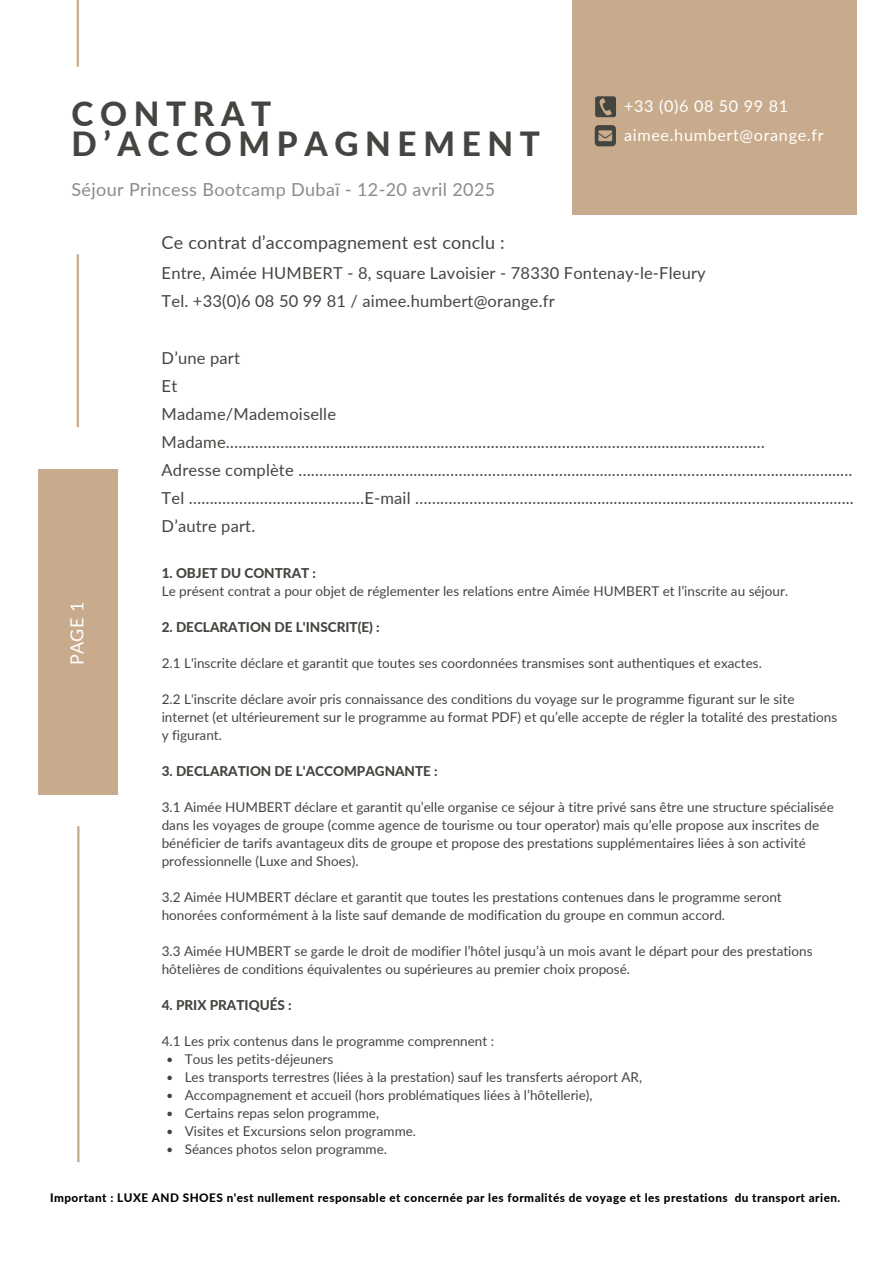
<style>
.page{position:relative;width:894px;height:1264px;background:#fff}
.page>*{position:absolute;margin:0;border:0;box-sizing:border-box;transform-origin:0 0}
.t1{font:800 33.3px/30.2px "Lato";letter-spacing:.2em;color:#444440}
.t2{font:18px "Lato";letter-spacing:.02em;color:#8b8b8b}
.t3{font:18px "Lato";letter-spacing:.01em;color:#444440}
.t4{font:18px "Lato";color:#fff}
.t5{font:16.5px/28.2px "Lato";letter-spacing:.01em;color:#444440}
.t6{font:16.2px "Lato";letter-spacing:.04em;color:#fff}
.t7{font:13.5px/18px "Lato";color:#444440}
.t8{font:800 13.5px "Lato";color:#444440}
.t9{font:800 11.7px "Lato";letter-spacing:.04em;color:#000}
.s1{font-weight:800}
</style>
<div class="page">
<hr style="left:77px;top:0;width:2px;height:67px;background:#c8aa8c">
<hr style="left:77px;top:254px;width:2px;height:173px;background:#c8aa8c">
<div style="left:572px;top:0;width:284px;height:215px;background:#c8aa8c"></div>
<div style="left:39px;top:468px;width:79px;height:326px;background:#c8aa8c"></div>
<svg style="left:167px;top:1057px;width:5px;height:5px"></svg>
<svg style="left:167px;top:1075px;width:5px;height:5px"></svg>
<svg style="left:167px;top:1093px;width:5px;height:5px"></svg>
<svg style="left:167px;top:1111px;width:5px;height:5px"></svg>
<svg style="left:167px;top:1129px;width:5px;height:5px"></svg>
<svg style="left:167px;top:1147px;width:5px;height:5px"></svg>
<hr style="left:77px;top:826px;width:2px;height:336px;background:#c8aa8c">
<svg style="left:594px;top:125px;width:22px;height:21px"></svg>
<svg style="left:595px;top:96px;width:21px;height:21px"></svg>
<h4 class="t6" style="left:624px;top:96px;width:165px">+33 (0)6 08 50 99 81</h4>
<h5 class="t6" style="left:624px;top:125px;width:201px">aimee.humbert@orange.fr</h5>
<h5 class="t1" style="left:71px;top:98px;width:470px">CONTRAT<br>D’ACCOMPAGNEMENT</h5>
<h4 class="t2" style="left:71px;top:178px;width:425px">Séjour Princess Bootcamp Dubaï - 12-20 avril 2025</h4>
<h5 class="t3" style="left:162px;top:231px;width:344px">Ce contrat d’accompagnement est conclu :</h5>
<h5 class="t5" style="left:162px;top:259px;width:545px">Entre, Aimée HUMBERT - 8, square Lavoisier - 78330 Fontenay-le-Fleury<br>Tel. +33(0)6 08 50 99 81 / aimee.humbert@orange.fr</h5>
<p class="t4" style="left:66px;top:665px;width:65px;rotate:-90deg">PAGE 1</p>
<h5 class="t5" style="left:162px;top:343px;width:693px">D’une part<br>Et<br>Madame/Mademoiselle Madame……………………......................………………………………………………...............……………<br>Adresse complète ………….......................…………………………...........……………………………………................<br>Tel ……………………………………E-mail …………………………..................................................…….....................<br>D’autre part.</h5>
<p class="t7" style="left:162px;top:564px;width:627px"><span class="s1">1. OBJET DU CONTRAT :<br></span>Le présent contrat a pour objet de réglementer les relations entre Aimée HUMBERT et l’inscrite au séjour.</p>
<h1 class="t8" style="left:162px;top:619px;width:219px">2. DECLARATION DE L'INSCRIT(E) :</h1>
<h3 class="t7" style="left:162px;top:654px;width:601px">2.1 L'inscrite déclare et garantit que toutes ses coordonnées transmises sont authentiques et exactes.</h3>
<p class="t7" style="left:162px;top:690px;width:676px">2.2 L'inscrite déclare avoir pris connaissance des conditions du voyage sur le programme figurant sur le site internet (et ultérieurement sur le programme au format PDF) et qu’elle accepte de régler la totalité des prestations y figurant.</p>
<p class="t8" style="left:162px;top:763px;width:277px">3. DECLARATION DE L'ACCOMPAGNANTE :</p>
<p class="t7" style="left:162px;top:798px;width:673px">3.1 Aimée HUMBERT déclare et garantit qu’elle organise ce séjour à titre privé sans être une structure spécialisée dans les voyages de groupe (comme agence de tourisme ou tour operator) mais qu’elle propose aux inscrites de bénéficier de tarifs avantageux dits de groupe et propose des prestations supplémentaires liées à son activité professionnelle (Luxe and Shoes).</p>
<p class="t7" style="left:162px;top:888px;width:621px">3.2 Aimée HUMBERT déclare et garantit que toutes les prestations contenues dans le programme seront honorées conformément à la liste sauf demande de modification du groupe en commun accord.</p>
<p class="t7" style="left:162px;top:942px;width:652px">3.3 Aimée HUMBERT se garde le droit de modifier l’hôtel jusqu’à un mois avant le départ pour des prestations hôtelières de conditions équivalentes ou supérieures au premier choix proposé.</p>
<h2 class="t8" style="left:162px;top:997px;width:131px">4. PRIX PRATIQUÉS :</h2>
<p class="t7" style="left:162px;top:1032px;width:334px">4.1 Les prix contenus dans le programme comprennent :</p>
<h3 class="t7" style="left:185px;top:1050px;width:150px">Tous les petits-déjeuners</h3>
<h3 class="t7" style="left:185px;top:1068px;width:459px">Les transports terrestres (liées à la prestation) sauf les transferts aéroport AR,</h3>
<h3 class="t7" style="left:185px;top:1086px;width:409px">Accompagnement et accueil (hors problématiques liées à l’hôtellerie),</h3>
<h5 class="t7" style="left:185px;top:1104px;width:196px">Certains repas selon programme,</h5>
<h4 class="t7" style="left:185px;top:1122px;width:233px">Visites et Excursions selon programme.</h4>
<h5 class="t7" style="left:185px;top:1140px;width:204px">Séances photos selon programme.</h5>
<p class="t9" style="left:50px;top:1190px;width:791px">Important : LUXE AND SHOES n'est nullement responsable et concernée par les formalités de voyage et les prestations du transport arien.</p>
</div>
